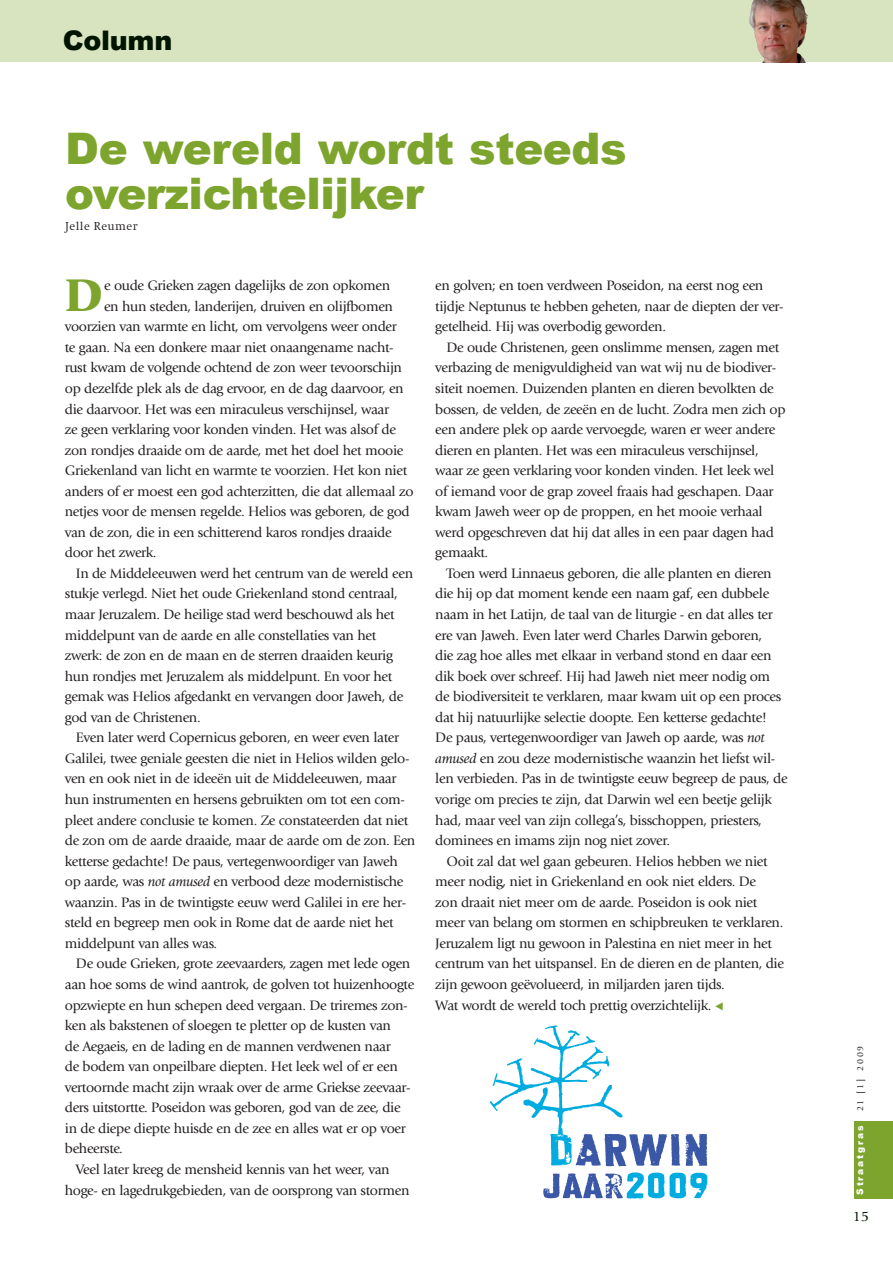
<style>
.page{position:relative;width:893px;height:1263px;background:#fff}
.page>*{position:absolute;margin:0;border:0;box-sizing:border-box;transform-origin:0 0}
.kop{font:900 47.85px "Giovanni";color:#7da52d}
.auteurstekst{font:900 43.5px "Arial";letter-spacing:-.01em;color:#7da52d}
.auteurstekst-2{font:900 27px "Arial";letter-spacing:-.01em;color:#011400}
.kop-2{font:14.25px/20.5px "Giovanni";letter-spacing:-.025em;color:#231f20}
.kop-3{font:14.25px "Giovanni";color:#011400}
.Normaal{font:300 12px "Swift";letter-spacing:.035em;color:#231f20}
.Normaal-2{font:900 9px "Arial";letter-spacing:.205em;color:#fff}
.Normaal-3{font:9px "Giovanni";letter-spacing:.185em;color:#231f20}
.s1{font-style:italic}
.s2{font-family:"European Pi Three";font-size:10.5px;color:#7da52d}
</style>
<div class="page">
<div style="left:855px;top:1121px;width:38px;height:78px;background:#7da52d"></div>
<div style="left:0;top:0;width:893px;height:62px;background:#d8e4c0"></div>
<img style="left:749px;top:0;width:59px;height:63px">
<svg style="left:543px;top:1172px;width:165px;height:27px"></svg>
<svg style="left:490px;top:1025px;width:217px;height:141px"></svg>
<p class="auteurstekst-2" style="left:63px;top:25px;width:111px">Column</p>
<p class="auteurstekst" style="left:65px;top:124px;width:563px">De wereld wordt steeds</p>
<p class="auteurstekst" style="left:65px;top:169px;width:360px">overzichtelijker</p>
<p class="Normaal" style="left:65px;top:219px;width:74px">Jelle Reumer</p>
<p class="kop" style="left:65px;top:266px;width:40px">D</p>
<p class="kop-2" style="left:104px;top:275px;width:288px">e oude Grieken zagen dagelijks de zon opkomen</p>
<p class="kop-2" style="left:104px;top:296px;width:290px">en hun steden, landerijen, druiven en olijfbomen</p>
<p class="kop-2" style="left:65px;top:316px;width:333px">voorzien van warmte en licht, om vervolgens weer onder</p>
<p class="kop-2" style="left:65px;top:337px;width:330px">te gaan. Na een donkere maar niet onaangename nacht-</p>
<p class="kop-2" style="left:65px;top:358px;width:339px">rust kwam de volgende ochtend de zon weer tevoorschijn</p>
<p class="kop-2" style="left:65px;top:378px;width:340px">op dezelfde plek als de dag ervoor, en de dag daarvoor, en</p>
<p class="kop-2" style="left:65px;top:399px;width:326px">die daarvoor. Het was een miraculeus verschijnsel, waar</p>
<p class="kop-2" style="left:65px;top:419px;width:333px">ze geen verklaring voor konden vinden. Het was alsof de</p>
<p class="kop-2" style="left:65px;top:440px;width:340px">zon rondjes draaide om de aarde, met het doel het mooie</p>
<p class="kop-2" style="left:65px;top:460px;width:344px">Griekenland van licht en warmte te voorzien. Het kon niet</p>
<p class="kop-2" style="left:65px;top:481px;width:350px">anders of er moest een god achterzitten, die dat allemaal zo</p>
<p class="kop-2" style="left:65px;top:501px;width:346px">netjes voor de mensen regelde. Helios was geboren, de god</p>
<p class="kop-2" style="left:65px;top:522px;width:328px">van de zon, die in een schitterend karos rondjes draaide</p>
<p class="kop-2" style="left:65px;top:543px;width:93px">door het zwerk.</p>
<p class="kop-2" style="left:65px;top:563px;width:350px;text-indent:11px">In de Middeleeuwen werd het centrum van de wereld een stukje verlegd. Niet het oude Griekenland stond centraal, maar Jeruzalem. De heilige stad werd beschouwd als het middelpunt van de aarde en alle constellaties van het</p>
<p class="kop-2" style="left:65px;top:645px;width:340px">zwerk: de zon en de maan en de sterren draaiden keurig hun rondjes met Jeruzalem als middelpunt. En voor het gemak was Helios afgedankt en vervangen door Jaweh, de god van de Christenen.</p>
<p class="kop-2" style="left:65px;top:727px;width:352px;text-indent:11px">Even later werd Copernicus geboren, en weer even later Galilei, twee geniale geesten die niet in Helios wilden gelo&shy;ven en ook niet in de ideeën uit de Middeleeuwen, maar hun instrumenten en hersens gebruikten om tot een com&shy;pleet andere conclusie te komen. Ze constateerden dat niet de zon om de aarde draaide, maar de aarde om de zon. Een ketterse gedachte! De paus, vertegenwoordiger van Jaweh op aarde, was <span class="s1">not amused</span> en verbood deze modernistische waanzin. Pas in de twintigste eeuw werd Galilei in ere her&shy;steld en begreep men ook in Rome dat de aarde niet het middelpunt van alles was.</p>
<p class="kop-2" style="left:65px;top:954px;width:351px;text-indent:11px">De oude Grieken, grote zeevaarders, zagen met lede ogen aan hoe soms de wind aantrok, de golven tot huizenhoogte opzwiepte en hun schepen deed vergaan. De triremes zon&shy;ken als bakstenen of sloegen te pletter op de kusten van<br>de Aegaeis, en de lading en de mannen verdwenen naar<br>de bodem van onpeilbare diepten. Het leek wel of er een vertoornde macht zijn wraak over de arme Griekse zeevaar&shy;ders uitstortte. Poseidon was geboren, god van de zee, die in de diepe diepte huisde en de zee en alles wat er op voer beheerste.</p>
<p class="kop-2" style="left:65px;top:1159px;width:346px;text-indent:11px">Veel later kreeg de mensheid kennis van het weer, van hoge- en lagedrukgebieden, van de oorsprong van stormen</p>
<p class="kop-2" style="left:435px;top:275px;width:350px">en golven; en toen verdween Poseidon, na eerst nog een tijdje Neptunus te hebben geheten, naar de diepten der ver&shy;getelheid. Hij was overbodig geworden.</p>
<p class="kop-2" style="left:435px;top:337px;width:352px;text-indent:11px">De oude Christenen, geen onslimme mensen, zagen met verbazing de menigvuldigheid van wat wij nu de biodiver&shy;siteit noemen. Duizenden planten en dieren bevolkten de bossen, de velden, de zeeën en de lucht. Zodra men zich op een andere plek op aarde vervoegde, waren er weer andere dieren en planten. Het was een miraculeus verschijnsel, waar ze geen verklaring voor konden vinden. Het leek wel of iemand voor de grap zoveel fraais had geschapen. Daar kwam Jaweh weer op de proppen, en het mooie verhaal werd opgeschreven dat hij dat alles in een paar dagen had gemaakt.</p>
<p class="kop-2" style="left:435px;top:563px;width:354px;text-indent:11px">Toen werd Linnaeus geboren, die alle planten en dieren die hij op dat moment kende een naam gaf, een dubbele naam in het Latijn, de taal van de liturgie - en dat alles ter ere van Jaweh. Even later werd Charles Darwin geboren,<br>die zag hoe alles met elkaar in verband stond en daar een dik boek over schreef. Hij had Jaweh niet meer nodig om de biodiversiteit te verklaren, maar kwam uit op een proces dat hij natuurlijke selectie doopte. Een ketterse gedachte!<br>De paus, vertegenwoordiger van Jaweh op aarde, was <span class="s1">not amused</span> en zou deze modernistische waanzin het liefst wil&shy;len verbieden. Pas in de twintigste eeuw begreep de paus, de vorige om precies te zijn, dat Darwin wel een beetje gelijk had, maar veel van zijn collega’s, bisschoppen, priesters, dominees en imams zijn nog niet zover.</p>
<p class="kop-2" style="left:435px;top:851px;width:350px;text-indent:11px">Ooit zal dat wel gaan gebeuren. Helios hebben we niet meer nodig, niet in Griekenland en ook niet elders. De<br>zon draait niet meer om de aarde. Poseidon is ook niet meer van belang om stormen en schipbreuken te verklaren.<br>Jeruzalem ligt nu gewoon in Palestina en niet meer in het centrum van het uitspansel. En de dieren en de planten, die zijn gewoon geëvolueerd, in miljarden jaren tijds.</p>
<p class="kop-2" style="left:435px;top:995px;width:290px">Wat wordt de wereld toch prettig overzichtelijk. <span class="s2">F</span></p>
<p class="Normaal-3" style="left:855px;top:1111px;width:66px;rotate:-90deg">21 [1] 2009</p>
<p class="Normaal-2" style="left:855px;top:1195px;width:70px;rotate:-90deg">Straatgras</p>
<p class="kop-3" style="left:853px;top:1208px;width:18px">15</p>
</div>
